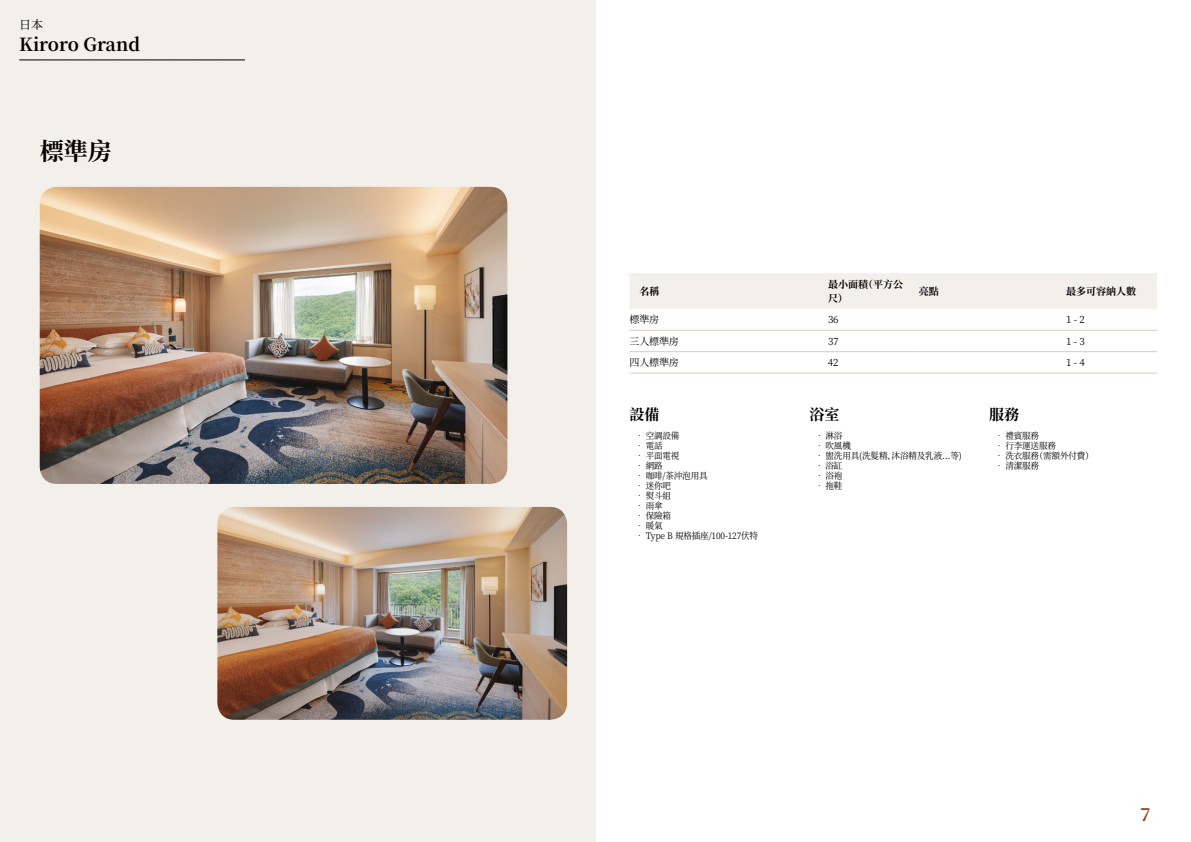
<style>
.page{position:relative;width:1191px;height:842px;background:#fff}
.page>*{position:absolute;margin:0;border:0;box-sizing:border-box;transform-origin:0 0}
.t1{font:700 24px "Noto Serif SC";color:#000}
.t2{font:700 18px "Noto Serif SC";color:#000}
.t3{font:700 18px "Noto Serif SC";color:#9d432c}
.t4{font:700 15px "Noto Serif SC";color:#000}
.t5{font:12px "Noto Serif SC";color:#000}
.t6{font:10px "Noto Serif SC";letter-spacing:-.015em;color:#000}
.t7{font:700 10px/14px "Noto Serif SC";color:#000}
.t8{font:9px "Noto Serif SC";letter-spacing:-.015em;color:#000;scale:.95 1}
</style>
<div class="page">
<div style="left:0;top:0;width:595px;height:842px;background:#f3f0ec"></div>
<img style="left:40px;top:187px;width:467px;height:297px">
<img style="left:217px;top:507px;width:350px;height:213px">
<svg style="left:20px;top:60px;width:225px;height:1px"></svg>
<div style="left:630px;top:273px;width:527px;height:36px;background:#f3f0ec"></div>
<hr style="left:629px;top:330px;width:199px;height:1px;background:#d7cdc1">
<hr style="left:828px;top:330px;width:90px;height:1px;background:#d7cdc1">
<hr style="left:918px;top:330px;width:148px;height:1px;background:#d7cdc1">
<hr style="left:1066px;top:330px;width:91px;height:1px;background:#d7cdc1">
<hr style="left:629px;top:351px;width:199px;height:1px;background:#d7cdc1">
<hr style="left:828px;top:351px;width:90px;height:1px;background:#d7cdc1">
<hr style="left:918px;top:351px;width:148px;height:1px;background:#d7cdc1">
<hr style="left:1066px;top:351px;width:91px;height:1px;background:#d7cdc1">
<hr style="left:629px;top:373px;width:199px;height:1px;background:#d7cdc1">
<hr style="left:828px;top:373px;width:90px;height:1px;background:#d7cdc1">
<hr style="left:918px;top:373px;width:148px;height:1px;background:#d7cdc1">
<hr style="left:1066px;top:373px;width:91px;height:1px;background:#d7cdc1">
<h3 class="t5" style="left:19px;top:17px;width:25px">日本</h3>
<h2 class="t2" style="left:19px;top:34px;width:122px">Kiroro Grand</h2>
<h1 class="t1" style="left:40px;top:137px;width:73px">標準房</h1>
<p class="t7" style="left:639px;top:284px;width:21px">名稱</p>
<p class="t7" style="left:828px;top:277px;width:76px">最小面積（平方公尺）</p>
<p class="t7" style="left:918px;top:284px;width:21px">亮點</p>
<p class="t7" style="left:1066px;top:284px;width:71px">最多可容納人數</p>
<p class="t6" style="left:629px;top:314px;width:31px">標準房</p>
<p class="t6" style="left:828px;top:314px;width:12px">36</p>
<p class="t6" style="left:1066px;top:314px;width:20px">1 - 2</p>
<p class="t6" style="left:629px;top:335px;width:51px">三人標準房</p>
<p class="t6" style="left:828px;top:335px;width:12px">37</p>
<p class="t6" style="left:1066px;top:335px;width:20px">1 - 3</p>
<p class="t6" style="left:629px;top:357px;width:51px">四人標準房</p>
<p class="t6" style="left:828px;top:357px;width:12px">42</p>
<p class="t6" style="left:1066px;top:357px;width:20px">1 - 4</p>
<h3 class="t4" style="left:629px;top:406px;width:31px">設備</h3>
<p class="t8" style="left:635px;top:430px;width:48px">• 空調設備</p>
<p class="t8" style="left:635px;top:440px;width:30px">• 電話</p>
<p class="t8" style="left:635px;top:450px;width:48px">• 平面電視</p>
<p class="t8" style="left:635px;top:460px;width:30px">• 網路</p>
<p class="t8" style="left:635px;top:470px;width:78px">• 咖啡/茶沖泡用具</p>
<p class="t8" style="left:635px;top:480px;width:39px">• 迷你吧</p>
<p class="t8" style="left:635px;top:490px;width:39px">• 熨斗組</p>
<p class="t8" style="left:635px;top:500px;width:30px">• 雨傘</p>
<p class="t8" style="left:635px;top:510px;width:39px">• 保險箱</p>
<p class="t8" style="left:635px;top:520px;width:30px">• 暖氣</p>
<p class="t8" style="left:635px;top:530px;width:131px">• Type B 規格插座/100-127伏特</p>
<h3 class="t4" style="left:809px;top:406px;width:31px">浴室</h3>
<p class="t8" style="left:815px;top:430px;width:30px">• 淋浴</p>
<p class="t8" style="left:815px;top:440px;width:39px">• 吹風機</p>
<p class="t8" style="left:815px;top:450px;width:156px">• 盥洗用具(洗髮精、沐浴精及乳液…等)</p>
<p class="t8" style="left:815px;top:460px;width:30px">• 浴缸</p>
<p class="t8" style="left:815px;top:470px;width:30px">• 浴袍</p>
<p class="t8" style="left:815px;top:480px;width:30px">• 拖鞋</p>
<h3 class="t4" style="left:989px;top:406px;width:31px">服務</h3>
<p class="t8" style="left:994px;top:430px;width:48px">• 禮賓服務</p>
<p class="t8" style="left:994px;top:440px;width:66px">• 行李運送服務</p>
<p class="t8" style="left:994px;top:450px;width:105px">• 洗衣服務（需額外付費）</p>
<p class="t8" style="left:994px;top:460px;width:48px">• 清潔服務</p>
<h2 class="t3" style="left:1140px;top:804px;width:12px">7</h2>
</div>
